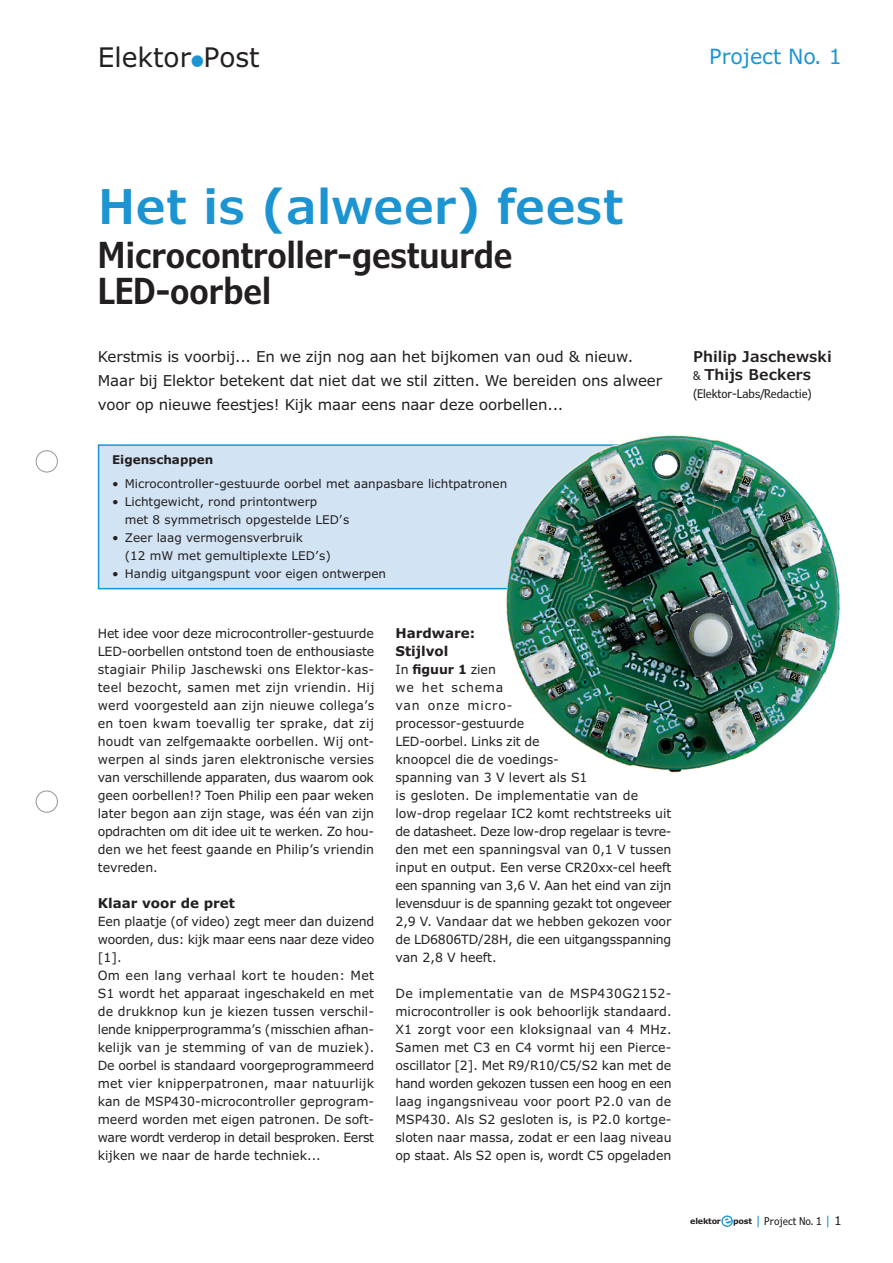
<style>
.page{position:relative;width:893px;height:1263px;background:#fff}
.page>*{position:absolute;margin:0;border:0;box-sizing:border-box;transform-origin:0 0}
.t1{font:600 48px "Verdana Pro";color:#1c94d2}
.subtitle{font:600 condensed 36px/36px "Verdana Pro";color:#231f20}
.left_header{font:27px "Verdana Pro";color:#231f20}
.right_header{font:21px "Verdana Pro";color:#1c94d2}
.summary{font:15px/24px "Verdana Pro";letter-spacing:-.01em;color:#231f20}
.author{font:600 15px/18px "Verdana Pro";color:#231f20}
.paragraph_heading{font:700 13.5px/18px "Verdana Pro";color:#231f20}
.bodytext{font:12.75px/18px "Verdana Pro";color:#231f20;text-align:justify}
.text_frame_text_bull{font:12px/18px "Verdana Pro";color:#231f20}
.author-2{font:condensed 12px "Verdana Pro";color:#231f20}
.text_frame_heading{font:700 12px "Verdana Pro";color:#231f20}
.t2{font:condensed 10.8px "Verdana Pro";color:#231f20}
.t3{font:700 8.1px "Verdana Pro";letter-spacing:-.025em;color:#231f20}
.s1{font-weight:600;font-stretch:condensed;color:#1c94d2}
.s2{font-weight:400;font-stretch:condensed;font-size:12px}
.s3{font-weight:700}
.s4{font-stretch:normal;font-size:12.15px;color:#1c94d2}
.s5{font-stretch:normal;font-size:12.15px}
</style>
<div class="page">
<svg style="left:721px;top:1215px;width:12px;height:12px"></svg>
<svg style="left:722px;top:1217px;width:9px;height:9px"></svg>
<div style="left:36px;top:450px;width:22px;height:22px;border:1px solid #939598;border-radius:50%"></div>
<div style="left:36px;top:790px;width:22px;height:23px;border:1px solid #939598;border-radius:50%"></div>
<div style="left:99px;top:445px;width:553px;height:144px;background:#d2e3f4"></div>
<div style="left:98px;top:444px;width:555px;height:145px;border:2px solid #1c94d2"></div>
<img style="left:501px;top:435px;width:339px;height:338px">
<p class="left_header" style="left:98px;top:40px;width:163px">Elektor<span class="s1">•</span>Post</p>
<p class="right_header" style="left:709px;top:43px;width:134px">Project No. 1</p>
<p class="t1" style="left:98px;top:175px;width:527px">Het is (alweer) feest</p>
<p class="subtitle" style="left:98px;top:237px;width:416px">Microcontroller-gestuurde<br>LED-oorbel</p>
<p class="summary" style="left:98px;top:344px;width:566px">Kerstmis is voorbij... En we zijn nog aan het bijkomen van oud &amp; nieuw.<br>Maar bij Elektor betekent dat niet dat we stil zitten. We bereiden ons alweer voor op nieuwe feestjes! Kijk maar eens naar deze oorbellen...</p>
<p class="author" style="left:693px;top:347px;width:140px">Philip Jaschewski <span class="s2">&amp;</span> Thijs Beckers</p>
<p class="author-2" style="left:693px;top:386px;width:120px">(Elektor-Labs/Redactie)</p>
<p class="text_frame_heading" style="left:112px;top:451px;width:103px">Eigenschappen</p>
<p class="text_frame_text_bull" style="left:112px;top:475px;width:397px">• Microcontroller-gestuurde oorbel met aanpasbare lichtpatronen</p>
<p class="text_frame_text_bull" style="left:125px;top:493px;width:226px;text-indent:-13px">• Lichtgewicht, rond printontwerp<br>met 8 symmetrisch opgestelde LED’s</p>
<p class="text_frame_text_bull" style="left:125px;top:529px;width:208px;text-indent:-13px">• Zeer laag vermogensverbruik<br>(12 mW met gemultiplexte LED’s)</p>
<p class="text_frame_text_bull" style="left:112px;top:565px;width:276px">• Handig uitgangspunt voor eigen ontwerpen</p>
<p class="bodytext" style="left:98px;top:625px;width:278px">Het idee voor deze microcontroller-gestuurde LED-oorbellen ontstond toen de enthousiaste stagiair Philip Jaschewski ons Elektor-kas&shy;teel bezocht, samen met zijn vriendin. Hij werd voorgesteld aan zijn nieuwe collega’s en toen kwam toevallig ter sprake, dat zij houdt van zelfgemaakte oorbellen. Wij ont&shy;werpen al sinds jaren elektronische versies van verschillende apparaten, dus waarom ook geen oorbellen!? Toen Philip een paar weken later begon aan zijn stage, was één van zijn opdrachten om dit idee uit te werken. Zo hou&shy;den we het feest gaande en Philip’s vriendin tevreden.</p>
<p class="paragraph_heading" style="left:98px;top:894px;width:139px">Klaar voor de pret</p>
<p class="bodytext" style="left:98px;top:913px;width:278px">Een plaatje (of video) zegt meer dan duizend woorden, dus: kijk maar eens naar deze video [1].</p>
<p class="bodytext" style="left:98px;top:967px;width:278px">Om een lang verhaal kort te houden: Met S1 wordt het apparaat ingeschakeld en met de drukknop kun je kiezen tussen verschil&shy;lende knipperprogramma’s (misschien afhan&shy;kelijk van je stemming of van de muziek).<br>De oorbel is standaard voorgeprogrammeerd met vier knipperpatronen, maar natuurlijk kan de MSP430-microcontroller geprogram&shy;meerd worden met eigen patronen. De soft&shy;ware wordt verderop in detail besproken. Eerst kijken we naar de harde techniek...</p>
<p class="paragraph_heading" style="left:395px;top:624px;width:81px">Hardware:<br>Stijlvol</p>
<p class="bodytext" style="left:395px;top:661px;width:278px;text-align:left">In <span class="s3">figuur 1</span> zien<br>we het schema<br>van onze micro-<br>processor-gestuurde<br>LED-oorbel. Links zit de<br>knoopcel die de voedings-<br>spanning van 3 V levert als S1<br>is gesloten. De implementatie van de low-drop regelaar IC2 komt rechtstreeks uit de datasheet. Deze low-drop regelaar is tevre&shy;den met een spanningsval van 0,1 V tussen input en output. Een verse CR20xx-cel heeft een spanning van 3,6 V. Aan het eind van zijn levensduur is de spanning gezakt tot ongeveer<br>2,9 V. Vandaar dat we hebben gekozen voor de LD6806TD/28H, die een uitgangsspanning van 2,8 V heeft.</p>
<p class="bodytext" style="left:395px;top:985px;width:278px">De implementatie van de MSP430G2152- microcontroller is ook behoorlijk standaard.<br>X1 zorgt voor een kloksignaal van 4 MHz.<br>Samen met C3 en C4 vormt hij een Pierce&shy;oscillator [2]. Met R9/R10/C5/S2 kan met de hand worden gekozen tussen een hoog en een laag ingangsniveau voor poort P2.0 van de MSP430. Als S2 gesloten is, is P2.0 kortge&shy;sloten naar massa, zodat er een laag niveau op staat. Als S2 open is, wordt C5 opgeladen</p>
<p class="t3" style="left:690px;top:1216px;width:32px">elektor</p>
<p class="t3" style="left:733px;top:1216px;width:20px">post</p>
<p class="t2" style="left:755px;top:1214px;width:88px"><span class="s4">|</span> Project No. 1 <span class="s4">|</span> <span class="s5">1</span></p>
</div>
